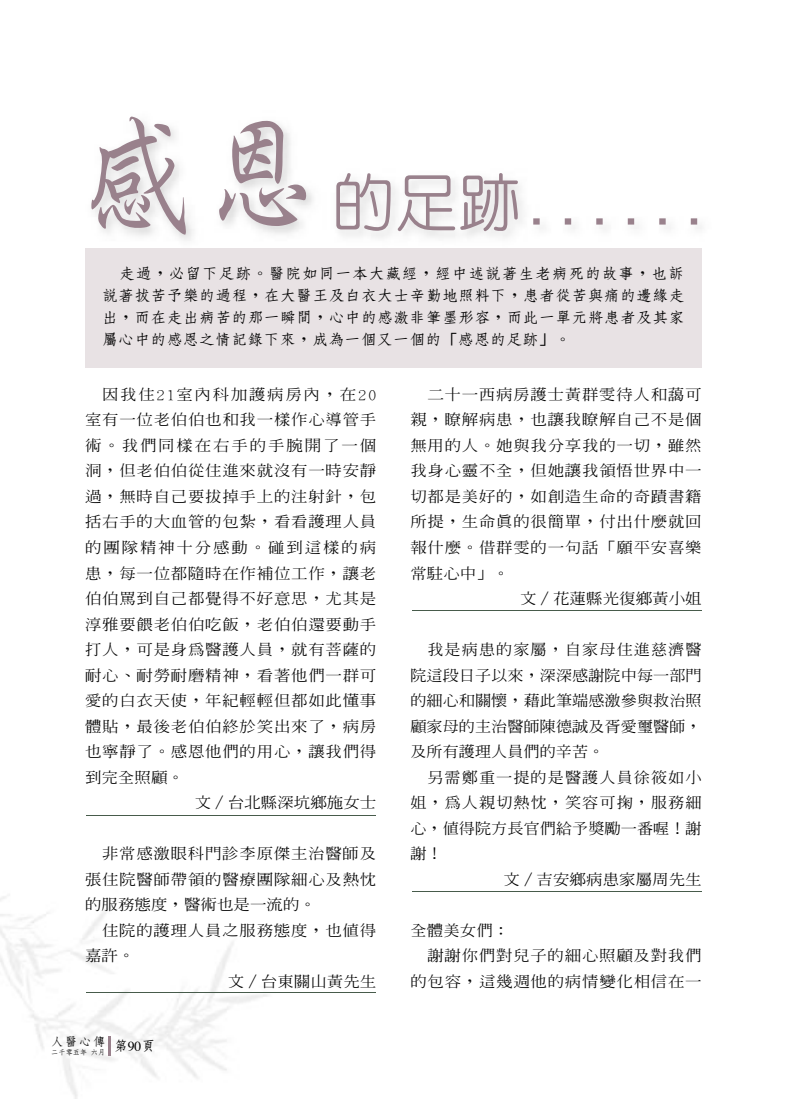
<style>
.page{position:relative;width:808px;height:1106px;background:#fff}
.page>*{position:absolute;margin:0;border:0;box-sizing:border-box;transform-origin:0 0}
.t1{font:300 63px "New Gothic";color:#99818c}
.t2{font:500 14.85px/25.5px "Inn Ming";letter-spacing:.04em;color:#000;text-align:justify;scale:1.11 1}
.t3{font:700 14.85px/21.9px "Nan Sung";color:#000;text-align:justify;scale:1.09 1}
.t4{font:500 14.85px/25.5px "Inn Ming";letter-spacing:.04em;color:#000;text-align:justify;scale:1.09 1}
.t5{font:500 14.85px "Inn Ming";color:#000;scale:1.11 1}
.t6{font:500 14.85px "Inn Ming";letter-spacing:.065em;color:#000;scale:1.09 1}
.t7{font:500 14.85px "Inn Ming";letter-spacing:.11em;color:#000;scale:1.11 1}
.t8{font:500 14.85px "Inn Ming";color:#000;scale:1.09 1}
.t9{font:500 14.85px "Inn Ming";letter-spacing:.1em;color:#000;scale:1.11 1}
.t10{font:700 11.7px "Nan Sung";color:#000;scale:1.05 1}
.t11{font:700 7.2px "Nan Sung";color:#000}
.s1{font-family:"Singkai EG Light Big 5";font-weight:400;font-size:135px}
.s2{font-family:"Yen Round";font-weight:500}
</style>
<div class="page">
<svg style="left:109px;top:1036px;width:2px;height:19px"></svg>
<div style="left:85px;top:248px;width:617px;height:119px;background:#e8e2e4"></div>
<hr style="left:412px;top:609px;width:290px;height:1px;background:#475b4b">
<hr style="left:86px;top:815px;width:290px;height:1px;background:#475b4b">
<hr style="left:86px;top:992px;width:290px;height:1px;background:#475b4b">
<hr style="left:412px;top:891px;width:290px;height:1px;background:#475b4b">
<h1 class="t1" style="left:71px;top:171px;width:640px"><span class="s1">感恩</span><span class="s2">的足跡</span>......</h1>
<p class="t3" style="left:102px;top:263px;width:536px;text-indent:17px">走過，必留下足跡。醫院如同一本大藏經，經中述說著生老病死的故事，也訴說著拔苦予樂的過程，在大醫王及白衣大士辛勤地照料下，患者從苦與痛的邊緣走出，而在走出病苦的那一瞬間，心中的感激非筆墨形容，而此一單元將患者及其家屬心中的感恩之情記錄下來，成為一個又一個的「感恩的足跡」。</p>
<p class="t9" style="left:102px;top:387px;width:248px">因我住21室內科加護病房內，在20</p>
<p class="t2" style="left:85px;top:407px;width:264px">室有一位老伯伯也和我一樣作心導管手</p>
<p class="t7" style="left:85px;top:438px;width:264px">術。我們同樣在右手的手腕開了一個</p>
<p class="t2" style="left:85px;top:458px;width:264px">洞，但老伯伯從住進來就沒有一時安靜</p>
<p class="t2" style="left:85px;top:483px;width:264px">過，無時自己要拔掉手上的注射針，包</p>
<p class="t2" style="left:85px;top:509px;width:264px">括右手的大血管的包紮，看看護理人員</p>
<p class="t7" style="left:85px;top:540px;width:264px">的團隊精神十分感動。碰到這樣的病</p>
<p class="t2" style="left:85px;top:560px;width:264px">患，每一位都隨時在作補位工作，讓老</p>
<p class="t2" style="left:85px;top:585px;width:264px">伯伯罵到自己都覺得不好意思，尤其是</p>
<p class="t2" style="left:85px;top:611px;width:264px">淳雅要餵老伯伯吃飯，老伯伯還要動手</p>
<p class="t2" style="left:85px;top:636px;width:264px">打人，可是身為醫護人員，就有菩薩的</p>
<p class="t2" style="left:85px;top:662px;width:264px">耐心、耐勞耐磨精神，看著他們一群可</p>
<p class="t2" style="left:85px;top:687px;width:264px">愛的白衣天使，年紀輕輕但都如此懂事</p>
<p class="t2" style="left:85px;top:713px;width:264px">體貼，最後老伯伯終於笑出來了，病房</p>
<p class="t2" style="left:85px;top:738px;width:264px">也寧靜了。感恩他們的用心，讓我們得</p>
<p class="t2" style="left:85px;top:764px;width:91px">到完全照顧。</p>
<p class="t5" style="left:195px;top:795px;width:165px">文／ 台北縣深坑鄉施女士</p>
<p class="t2" style="left:85px;top:841px;width:264px;text-indent:17px">非常感激眼科門診李原傑主治醫師及張住院醫師帶領的醫療團隊細心及熱忱的服務態度，醫術也是一流的。</p>
<p class="t2" style="left:102px;top:917px;width:248px">住院的護理人員之服務態度，也值得</p>
<p class="t2" style="left:85px;top:943px;width:46px">嘉許。</p>
<p class="t5" style="left:228px;top:973px;width:135px">文／ 台東關山黃先生</p>
<p class="t10" style="left:51px;top:1035px;width:53px">人醫心傳</p>
<p class="t11" style="left:51px;top:1048px;width:105px">二千零五年 六月 <sup>第</sup><sup>90</sup><sup>頁</sup></p>
<p class="t2" style="left:427px;top:381px;width:248px">二十一西病房護士黃群雯待人和藹可</p>
<p class="t2" style="left:410px;top:407px;width:264px">親，瞭解病患，也讓我瞭解自己不是個</p>
<p class="t2" style="left:410px;top:432px;width:264px">無用的人。她與我分享我的一切，雖然</p>
<p class="t2" style="left:410px;top:458px;width:264px">我身心靈不全，但她讓我領悟世界中一</p>
<p class="t2" style="left:410px;top:483px;width:264px">切都是美好的，如創造生命的奇蹟書籍</p>
<p class="t2" style="left:410px;top:509px;width:264px">所提，生命真的很簡單，付出什麼就回</p>
<p class="t2" style="left:410px;top:534px;width:264px">報什麼。借群雯的一句話「願平安喜樂</p>
<p class="t2" style="left:410px;top:560px;width:91px">常駐心中」。</p>
<p class="t5" style="left:520px;top:591px;width:165px">文／ 花蓮縣光復鄉黃小姐</p>
<p class="t4" style="left:410px;top:636px;width:269px;text-indent:17px">我是病患的家屬，自家母住進慈濟醫院這段日子以來，深深感謝院中每一部門的細心和關懷，藉此筆端感激參與救治照顧家母的主治醫師陳德誠及胥愛璽醫師，及所有護理人員們的辛苦。</p>
<p class="t6" style="left:427px;top:769px;width:253px">另需鄭重一提的是醫護人員徐筱如小</p>
<p class="t6" style="left:410px;top:795px;width:269px">姐，為人親切熱忱，笑容可掬，服務細</p>
<p class="t8" style="left:410px;top:820px;width:269px">心，值得院方長官們給予獎勵一番喔！謝</p>
<p class="t4" style="left:410px;top:841px;width:31px">謝！</p>
<p class="t5" style="left:504px;top:871px;width:180px">文／ 吉安鄉病患家屬周先生</p>
<p class="t2" style="left:410px;top:917px;width:91px">全體美女們：</p>
<p class="t2" style="left:427px;top:943px;width:248px">謝謝你們對兒子的細心照顧及對我們</p>
<p class="t2" style="left:410px;top:968px;width:264px">的包容，這幾週他的病情變化相信在一</p>
</div>
